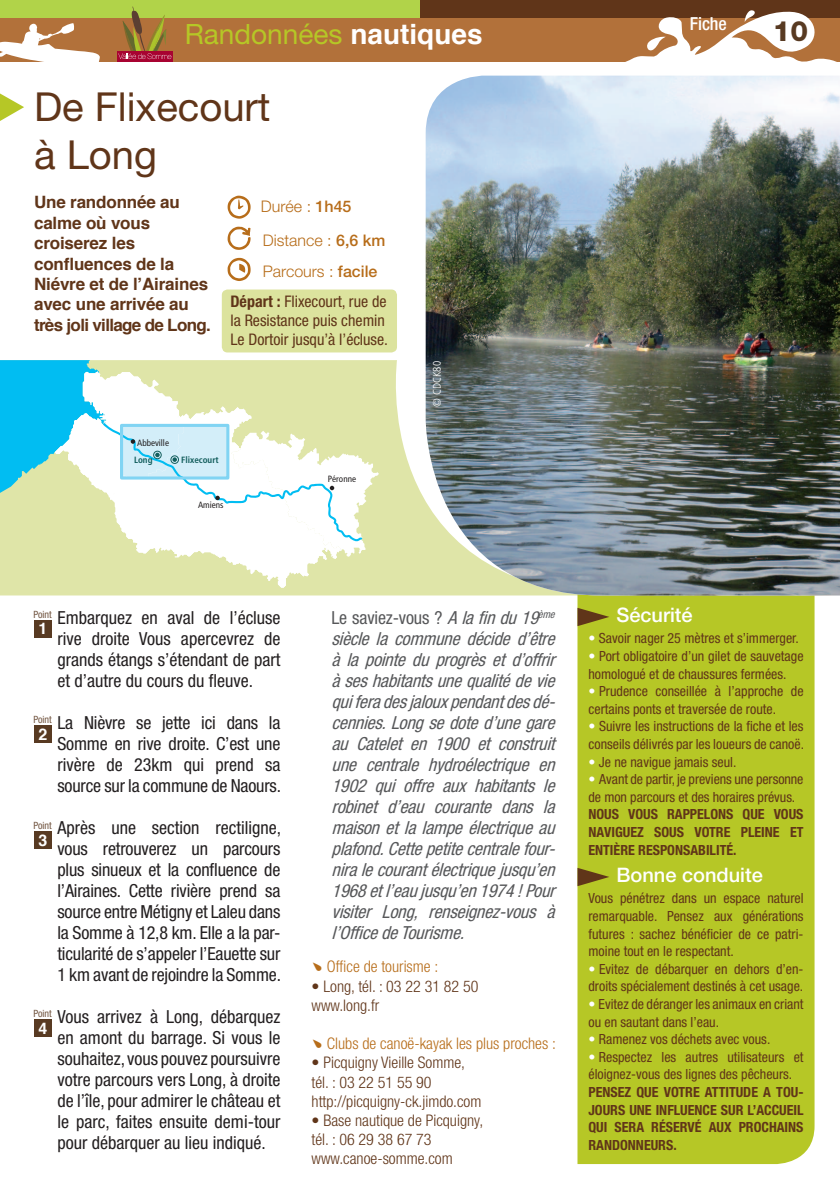
<style>
.page{position:relative;width:840px;height:1191px;background:#fff}
.page>*{position:absolute;margin:0;border:0;box-sizing:border-box;transform-origin:0 0}
.t1{font:40px/48px "Helvetica Neue";color:#603519}
.t2{font:28px "Helvetica Neue";color:#b6c726}
.t3{font:800 28px "Helvetica Neue";color:#583a22}
.t4{font:500 20px "Helvetica Neue";color:#fff}
.t5{font:condensed 18px/21px "Helvetica Neue";color:#231f20;text-align:justify}
.t6{font:italic condensed 18px/21px "Helvetica Neue";color:#57585a}
.t7{font:500 condensed 18px "Helvetica Neue";color:#fff}
.t8{font:700 17px/20.4px "Helvetica";letter-spacing:-.01em;color:#603519}
.t9{font:300 condensed 16px/19.2px "Helvetica Neue";color:#603519}
.t10{font:condensed 16px/19px "Helvetica Neue";color:#603519}
.t11{font:300 condensed 16px "Helvetica Neue";color:#b76d1a}
.t12{font:300 16px/33.8px "Helvetica Neue";color:#b76d1a}
.t13{font:700 16px "Helvetica";color:#fff}
.t14{font:condensed 14px/17.6px "Helvetica Neue";color:#603519}
.t15{font:700 condensed 14px/17.6px "Helvetica Neue";color:#603519;text-align:justify}
.t16{font:300 condensed 11px "Frutiger";color:#fff}
.t17{font:condensed 10px "Helvetica Neue";color:#71543f}
.t18{font:condensed 9px "Frutiger";color:#231f20}
.t19{font:700 condensed 9px "Frutiger";color:#135e5d}
.s1{font-family:"Helvetica";font-weight:700;color:#fff}
.s2{font-weight:500}
.s3{font-weight:700}
.s4{font-style:normal}
.s5{color:#fff}
</style>
<div class="page">
<div style="left:0;top:0;width:839px;height:61px;background:#b2713a"></div>
<svg style="left:0;top:360px;width:425px;height:235px;fill:#dfe5a8"></svg>
<svg style="left:108px;top:556px;width:233px;height:31px;fill:#dfe5a8"></svg>
<svg style="left:0;top:360px;width:379px;height:196px"></svg>
<div style="left:120px;top:424px;width:109px;height:55px;border:3px solid #81d4f3"></div>
<div style="left:577px;top:595px;width:237px;height:569px;background:#b6c726"></div>
<div style="left:0;top:0;width:420px;height:17px;background:#b1d349"></div>
<div style="left:420px;top:0;width:419px;height:17px;background:#603519"></div>
<svg style="left:0;top:93px;width:24px;height:28px"></svg>
<svg style="left:608px;top:10px;width:231px;height:52px"></svg>
<div style="left:34px;top:620px;width:18px;height:17px;background:#583a22"></div>
<div style="left:34px;top:726px;width:18px;height:17px;background:#583a22"></div>
<div style="left:34px;top:832px;width:18px;height:17px;background:#583a22"></div>
<div style="left:34px;top:1019px;width:18px;height:17px;background:#583a22"></div>
<svg style="left:577px;top:608px;width:32px;height:18px"></svg>
<svg style="left:577px;top:868px;width:32px;height:18px"></svg>
<div style="left:222px;top:289px;width:175px;height:63px;background:#dce39e;border-radius:6px"></div>
<img style="left:425px;top:76px;width:414px;height:519px">
<svg style="left:0;top:23px;width:100px;height:39px"></svg>
<div style="left:117px;top:51px;width:55px;height:10px;background:#a80331"></div>
<svg style="left:118px;top:7px;width:53px;height:53px"></svg>
<svg style="left:227px;top:196px;width:23px;height:23px"></svg>
<svg style="left:227px;top:227px;width:23px;height:23px"></svg>
<svg style="left:227px;top:258px;width:23px;height:23px"></svg>
<h2 class="t2" style="left:184px;top:17px;width:299px">Randonnées <span class="s1">nautiques</span></h2>
<h1 class="t1" style="left:34px;top:82px;width:238px">De Flixecourt à Long</h1>
<p class="t8" style="left:34px;top:192px;width:178px">Une randonnée au calme où vous croiserez les confluences de la<br>Niévre et de l’Airaines avec une arrivée au très joli village de Long.</p>
<p class="t12" style="left:261px;top:189px;width:126px">Durée : <span class="s2">1h45<br></span>Distance : <span class="s2">6,6 km</span></p>
<p class="t12" style="left:263px;top:254px;width:116px">Parcours : <span class="s2">facile</span></p>
<p class="t10" style="left:230px;top:292px;width:159px"><span class="s3">Départ :</span> Flixecourt, rue de la Resistance puis chemin<br>Le Dortoir jusqu’à l’écluse.</p>
<p class="t18" style="left:137px;top:438px;width:33px">Abbeville</p>
<p class="t19" style="left:134px;top:455px;width:20px">Long</p>
<p class="t19" style="left:181px;top:454px;width:39px">Flixecourt</p>
<p class="t18" style="left:198px;top:500px;width:27px">Amiens</p>
<p class="t18" style="left:328px;top:474px;width:30px">Péronne</p>
<p class="t16" style="left:430px;top:406px;width:47px;rotate:-90deg">© CDCK80</p>
<p class="t7" style="left:689px;top:13px;width:39px">Fiche</p>
<h2 class="t3" style="left:772px;top:15px;width:37px">10</h2>
<p class="t5" style="left:57px;top:607px;width:224px">Embarquez en aval de l’écluse rive droite Vous apercevrez de grands étangs s’étendant de part et d’autre du cours du fleuve.</p>
<p class="t5" style="left:57px;top:712px;width:225px">La Nièvre se jette ici dans la Somme en rive droite. C’est une rivère de 23km qui prend sa source sur la commune de Naours.</p>
<p class="t5" style="left:57px;top:817px;width:225px">Après une section rectiligne, vous retrouverez un parcours plus sinueux et la confluence de l’Airaines. Cette rivière prend sa source entre Métigny et Laleu dans la Somme à 12,8 km. Elle a la par&shy;ticularité de s’appeler l’Eauette sur 1 km avant de rejoindre la Somme.</p>
<p class="t5" style="left:57px;top:1006px;width:224px">Vous arrivez à Long, débarquez en amont du barrage. Si vous le souhaitez, vous pouvez poursuivre votre parcours vers Long, à droite de l’île, pour admirer le château et le parc, faites ensuite demi-tour pour débarquer au lieu indiqué.</p>
<p class="t17" style="left:33px;top:608px;width:20px">Point</p>
<p class="t13" style="left:38px;top:615px;width:10px">1</p>
<p class="t17" style="left:33px;top:714px;width:20px">Point</p>
<p class="t13" style="left:38px;top:721px;width:10px">2</p>
<p class="t17" style="left:33px;top:820px;width:20px">Point</p>
<p class="t13" style="left:38px;top:827px;width:10px">3</p>
<p class="t17" style="left:33px;top:1007px;width:20px">Point</p>
<p class="t13" style="left:38px;top:1015px;width:10px">4</p>
<p class="t6" style="left:331px;top:607px;width:230px"><span class="s4">Le saviez-vous ?</span> Alafindu19<sup>ème </sup>siècle la commune décide d’être à la pointe du progrès et d’offrir àseshabitantsunequalitédevie quiferadesjalouxpendantdesdé&shy;cennies.Longsedoted’unegare au Catelet en 1900 et construit une centrale hydroélectrique en<br>1902 qui offre aux habitants le robinet d’eau courante dans la maisonetlalampeélectriqueau plafond.Cettepetitecentralefour&shy;niralecourantélectriquejusqu’en<br>1968etl’eaujusqu’en1974!Pour visiter Long, renseignez-vous à l’OfficedeTourisme.</p>
<p class="t11" style="left:327px;top:957px;width:113px">Office de tourisme :</p>
<p class="t9" style="left:311px;top:976px;width:168px">• Long, tél. : 03 22 31 82 50 www.long.fr</p>
<p class="t11" style="left:327px;top:1034px;width:230px">Clubs de canoë-kayak les plus proches :</p>
<p class="t9" style="left:311px;top:1053px;width:171px">• Picquigny Vieille Somme, tél. : 03 22 51 55 90 http://picquigny-ck.jimdo.com</p>
<p class="t9" style="left:311px;top:1110px;width:173px">• Base nautique de Picquigny, tél. : 06 29 38 67 73 www.canoe-somme.com</p>
<h3 class="t4" style="left:616px;top:603px;width:78px">Sécurité</h3>
<p class="t14" style="left:588px;top:629px;width:212px"><span class="s5">•</span> Savoir nager 25 mètres et s’immerger.</p>
<p class="t14" style="left:588px;top:647px;width:216px"><span class="s5">•</span> Port obligatoire d’un gilet de sauvetage homologué et de chaussures fermées.</p>
<p class="t14" style="left:588px;top:682px;width:216px"><span class="s5">•</span> Prudence conseillée à l’approche de certains ponts et traversée de route.</p>
<p class="t14" style="left:588px;top:717px;width:217px"><span class="s5">•</span> Suivre les instructions de la fiche et les conseils délivrés par les loueurs de canoë.</p>
<p class="t14" style="left:588px;top:752px;width:149px"><span class="s5">•</span> Je ne navigue jamais seul.</p>
<p class="t14" style="left:588px;top:770px;width:216px"><span class="s5">•</span> Avant de partir, je previens une personne de mon parcours et des horaires prévus.</p>
<p class="t15" style="left:588px;top:805px;width:216px">NOUS VOUS RAPPELONS QUE VOUS NAVIGUEZ SOUS VOTRE PLEINE ET ENTIÈRE RESPONSABILITÉ.</p>
<h3 class="t4" style="left:616px;top:863px;width:148px">Bonne conduite</h3>
<p class="t14" style="left:588px;top:889px;width:216px;text-align:justify">Vous pénétrez dans un espace naturel remarquable. Pensez aux générations futures : sachez bénéficier de ce patri&shy;moine tout en le respectant.</p>
<p class="t14" style="left:588px;top:960px;width:216px"><span class="s5">•</span> Evitez de débarquer en dehors d’en&shy;droits spécialement destinés à cet usage.</p>
<p class="t14" style="left:588px;top:995px;width:216px"><span class="s5">•</span> Evitez de déranger les animaux en criant ou en sautant dans l’eau.</p>
<p class="t14" style="left:588px;top:1030px;width:183px"><span class="s5">•</span> Ramenez vos déchets avec vous.</p>
<p class="t14" style="left:588px;top:1048px;width:216px"><span class="s5">•</span> Respectez les autres utilisateurs et éloignez-vous des lignes des pêcheurs.</p>
<p class="t15" style="left:588px;top:1083px;width:216px">PENSEZ QUE VOTRE ATTITUDE A TOU-JOURS UNE INFLUENCE SUR L’ACCUEIL QUI SERA RÉSERVÉ AUX PROCHAINS RANDONNEURS.</p>
</div>
